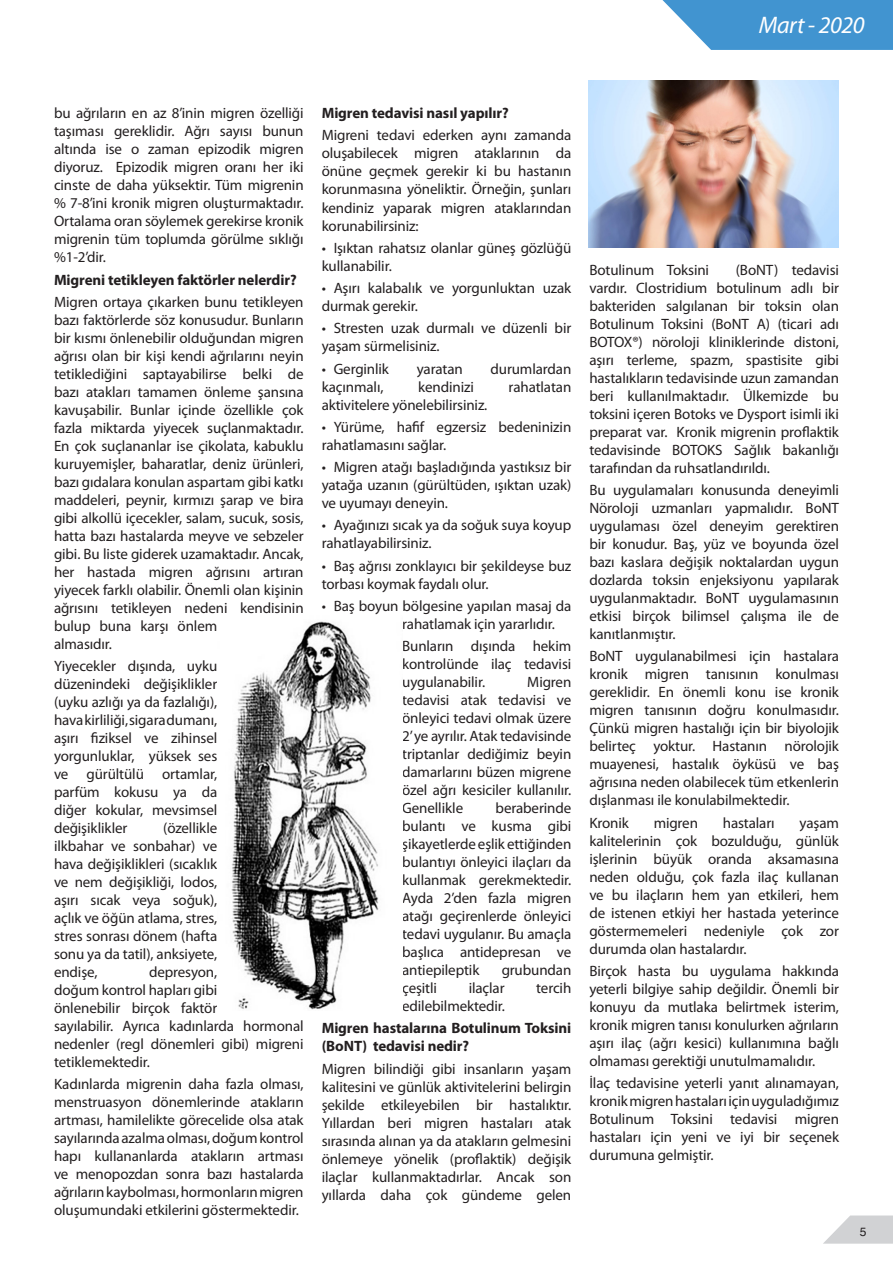
<style>
.page{position:relative;width:893px;height:1263px;background:#fff}
.page>*{position:absolute;margin:0;border:0;box-sizing:border-box;transform-origin:0 0}
.t1{font:italic 24px "Myriad Pro";letter-spacing:-.02em;color:#fff}
.t2{font:15px/18px "Myriad Pro";letter-spacing:-.01em;color:#231f20;text-align:justify}
.t3{font:700 15px/18px "Myriad Pro";letter-spacing:-.01em;color:#231f20}
.t4{font:12px "Helvetica";color:#231f20}
</style>
<div class="page">
<img style="left:588px;top:81px;width:251px;height:167px">
<img style="left:231px;top:621px;width:148px;height:389px">
<svg style="left:824px;top:1215px;width:69px;height:28px"></svg>
<svg style="left:662px;top:0;width:231px;height:50px;background:#559fd5"></svg>
<h1 class="t1" style="left:759px;top:11px;width:107px">Mart - 2020</h1>
<p class="t2" style="left:54px;top:104px;width:251px">bu ağrıların en az 8’inin migren özelliği taşıması gereklidir. Ağrı sayısı bunun altında ise o zaman epizodik migren diyoruz. Epizodik migren oranı her iki cinste de daha yüksektir. Tüm migrenin % 7-8’ini kronik migren oluşturmaktadır.<br>Ortalama oran söylemek gerekirse kronik migrenin tüm toplumda görülme sıklığı %1-2’dir.</p>
<p class="t3" style="left:54px;top:270px;width:244px">Migreni tetikleyen faktörler nelerdir?</p>
<p class="t2" style="left:54px;top:292px;width:251px;text-align:left">Migren ortaya çıkarken bunu tetikleyen bazı faktörlerde söz konusudur. Bunların bir kısmı önlenebilir olduğundan migren ağrısı olan bir kişi kendi ağrılarını neyin tetiklediğini saptayabilirse belki de bazı atakları tamamen önleme şansına kavuşabilir. Bunlar içinde özellikle çok fazla miktarda yiyecek suçlanmaktadır.<br>En çok suçlananlar ise çikolata, kabuklu kuruyemişler, baharatlar, deniz ürünleri, bazı gıdalara konulan aspartam gibi katkı maddeleri, peynir, kırmızı şarap ve bira gibi alkollü içecekler, salam, sucuk, sosis, hatta bazı hastalarda meyve ve sebzeler gibi. Bu liste giderek uzamaktadır. Ancak, her hastada migren ağrısını artıran yiyecek farklı olabilir. Önemli olan kişinin ağrısını tetikleyen nedeni kendisinin bulup buna karşı önlem<br>almasıdır.</p>
<p class="t2" style="left:54px;top:657px;width:165px">Yiyecekler dışında, uyku düzenindeki değişiklikler (uyku azlığı ya da fazlalığı), hava kirliliği, sigara dumanı, aşırı fiziksel ve zihinsel yorgunluklar, yüksek ses ve gürültülü ortamlar, parfüm kokusu ya da diğer kokular, mevsimsel değişiklikler</p>
<p class="t2" style="left:54px;top:819px;width:165px;text-indent:109px">(özellikle ilkbahar ve sonbahar) ve hava değişiklikleri (sıcaklık ve nem değişikliği, lodos, aşırı sıcak veya soğuk), açlık ve öğün atlama, stres, stres sonrası dönem (hafta sonu ya da tatil), anksiyete, endişe,</p>
<p class="t2" style="left:54px;top:963px;width:251px;text-align:left;text-indent:95px">depresyon,<br>doğum kontrol hapları gibi<br>önlenebilir birçok faktör<br>sayılabilir. Ayrıca kadınlarda hormonal nedenler (regl dönemleri gibi) migreni tetiklemektedir.</p>
<p class="t2" style="left:54px;top:1075px;width:251px">Kadınlarda migrenin daha fazla olması, menstruasyon dönemlerinde atakların artması, hamilelikte görecelide olsa atak sayılarında azalma olması, doğum kontrol hapı kullananlarda atakların artması ve menopozdan sonra bazı hastalarda ağrıların kaybolması, hormonların migren oluşumundaki etkilerini göstermektedir.</p>
<p class="t3" style="left:322px;top:104px;width:189px">Migren tedavisi nasıl yapılır?</p>
<p class="t2" style="left:322px;top:126px;width:251px">Migreni tedavi ederken aynı zamanda oluşabilecek migren ataklarının da önüne geçmek gerekir ki bu hastanın korunmasına yöneliktir. Örneğin, şunları kendiniz yaparak migren ataklarından korunabilirsiniz:</p>
<p class="t2" style="left:322px;top:238px;width:251px">• Işıktan rahatsız olanlar güneş gözlüğü kullanabilir.</p>
<p class="t2" style="left:322px;top:279px;width:251px">• Aşırı kalabalık ve yorgunluktan uzak durmak gerekir.</p>
<p class="t2" style="left:322px;top:319px;width:251px">• Stresten uzak durmalı ve düzenli bir yaşam sürmelisiniz.</p>
<p class="t2" style="left:322px;top:359px;width:69px">• Gerginlik</p>
<p class="t2" style="left:417px;top:359px;width:48px">yaratan</p>
<p class="t2" style="left:491px;top:359px;width:82px">durumlardan</p>
<p class="t2" style="left:322px;top:377px;width:63px">kaçınmalı,</p>
<p class="t2" style="left:418px;top:377px;width:57px">kendinizi</p>
<p class="t2" style="left:509px;top:377px;width:64px">rahatlatan</p>
<p class="t2" style="left:322px;top:395px;width:167px">aktivitelere yönelebilirsiniz.</p>
<p class="t2" style="left:322px;top:417px;width:251px">• Yürüme, hafif egzersiz bedeninizin rahatlamasını sağlar.</p>
<p class="t2" style="left:322px;top:458px;width:251px">• Migren atağı başladığında yastıksız bir yatağa uzanın (gürültüden, ışıktan uzak) ve uyumayı deneyin.</p>
<p class="t2" style="left:322px;top:516px;width:251px">• Ayağınızı sıcak ya da soğuk suya koyup rahatlayabilirsiniz.</p>
<p class="t2" style="left:322px;top:556px;width:251px">• Baş ağrısı zonklayıcı bir şekildeyse buz torbası koymak faydalı olur.</p>
<p class="t2" style="left:402px;top:596px;width:171px;text-indent:-81px">• Baş boyun bölgesine yapılan masaj da rahatlamak için yararlıdır.</p>
<p class="t2" style="left:402px;top:637px;width:171px">Bunların dışında hekim kontrolünde ilaç tedavisi uygulanabilir.</p>
<p class="t2" style="left:402px;top:673px;width:171px;text-indent:125px">Migren tedavisi atak tedavisi ve önleyici tedavi olmak üzere 2’ ye ayrılır. Atak tedavisinde triptanlar dediğimiz beyin damarlarını büzen migrene özel ağrı kesiciler kullanılır.<br>Genellikle</p>
<p class="t2" style="left:402px;top:799px;width:171px;text-indent:93px">beraberinde bulantı ve kusma gibi şikayetlerde eşlik ettiğinden bulantıyı önleyici ilaçları da kullanmak gerekmektedir.<br>Ayda 2’den fazla migren atağı geçirenlerde önleyici tedavi uygulanır. Bu amaçla başlıca antidepresan ve antiepileptik</p>
<p class="t2" style="left:502px;top:961px;width:71px">grubundan</p>
<p class="t2" style="left:402px;top:979px;width:36px">çeşitli</p>
<p class="t2" style="left:469px;top:979px;width:37px">ilaçlar</p>
<p class="t2" style="left:536px;top:979px;width:37px">tercih</p>
<p class="t2" style="left:402px;top:997px;width:104px">edilebilmektedir.</p>
<p class="t3" style="left:322px;top:1019px;width:251px">Migren hastalarına Botulinum Toksini (BoNT) tedavisi nedir?</p>
<p class="t2" style="left:322px;top:1059px;width:251px">Migren bilindiği gibi insanların yaşam kalitesini ve günlük aktivitelerini belirgin şekilde etkileyebilen bir hastalıktır.<br>Yıllardan beri migren hastaları atak sırasında alınan ya da atakların gelmesini önlemeye yönelik (proflaktik) değişik ilaçlar kullanmaktadırlar. Ancak son yıllarda daha çok gündeme gelen</p>
<p class="t2" style="left:589px;top:260px;width:251px;text-indent:146px">(BoNT) tedavisi vardır. Clostridium botulinum adlı bir bakteriden salgılanan bir toksin olan Botulinum Toksini (BoNT A) (ticari adı BOTOX®) nöroloji kliniklerinde distoni, aşırı terleme, spazm, spastisite gibi hastalıkların tedavisinde uzun zamandan beri kullanılmaktadır. Ülkemizde bu toksini içeren Botoks ve Dysport isimli iki preparat var. Kronik migrenin proflaktik tedavisinde BOTOKS Sağlık bakanlığı tarafından da ruhsatlandırıldı.</p>
<p class="t2" style="left:589px;top:481px;width:251px">Bu uygulamaları konusunda deneyimli Nöroloji uzmanları yapmalıdır. BoNT uygulaması özel deneyim gerektiren bir konudur. Baş, yüz ve boyunda özel bazı kaslara değişik noktalardan uygun dozlarda toksin enjeksiyonu yapılarak uygulanmaktadır. BoNT uygulamasının etkisi birçok bilimsel çalışma ile de kanıtlanmıştır.</p>
<p class="t2" style="left:589px;top:647px;width:251px">BoNT uygulanabilmesi için hastalara kronik migren tanısının konulması gereklidir. En önemli konu ise kronik migren tanısının doğru konulmasıdır.<br>Çünkü migren hastalığı için bir biyolojik belirteç yoktur. Hastanın nörolojik muayenesi, hastalık öyküsü ve baş ağrısına neden olabilecek tüm etkenlerin dışlanması ile konulabilmektedir.</p>
<p class="t2" style="left:589px;top:813px;width:41px">Kronik</p>
<p class="t2" style="left:654px;top:813px;width:46px">migren</p>
<p class="t2" style="left:723px;top:813px;width:53px">hastaları</p>
<p class="t2" style="left:589px;top:260px;width:121px">Botulinum Toksini</p>
<p class="t2" style="left:589px;top:813px;width:251px;text-indent:210px">yaşam kalitelerinin çok bozulduğu, günlük işlerinin büyük oranda aksamasına neden olduğu, çok fazla ilaç kullanan ve bu ilaçların hem yan etkileri, hem de istenen etkiyi her hastada yeterince göstermemeleri nedeniyle çok zor durumda olan hastalardır.</p>
<p class="t2" style="left:589px;top:961px;width:251px">Birçok hasta bu uygulama hakkında yeterli bilgiye sahip değildir. Önemli bir konuyu da mutlaka belirtmek isterim, kronik migren tanısı konulurken ağrıların aşırı ilaç (ağrı kesici) kullanımına bağlı olmaması gerektiği unutulmamalıdır.</p>
<p class="t2" style="left:589px;top:1074px;width:251px">İlaç tedavisine yeterli yanıt alınamayan, kronik migren hastaları için uyguladığımız Botulinum Toksini tedavisi migren hastaları için yeni ve iyi bir seçenek durumuna gelmiştir.</p>
<p class="t4" style="left:860px;top:1223px;width:8px">5</p>
</div>
